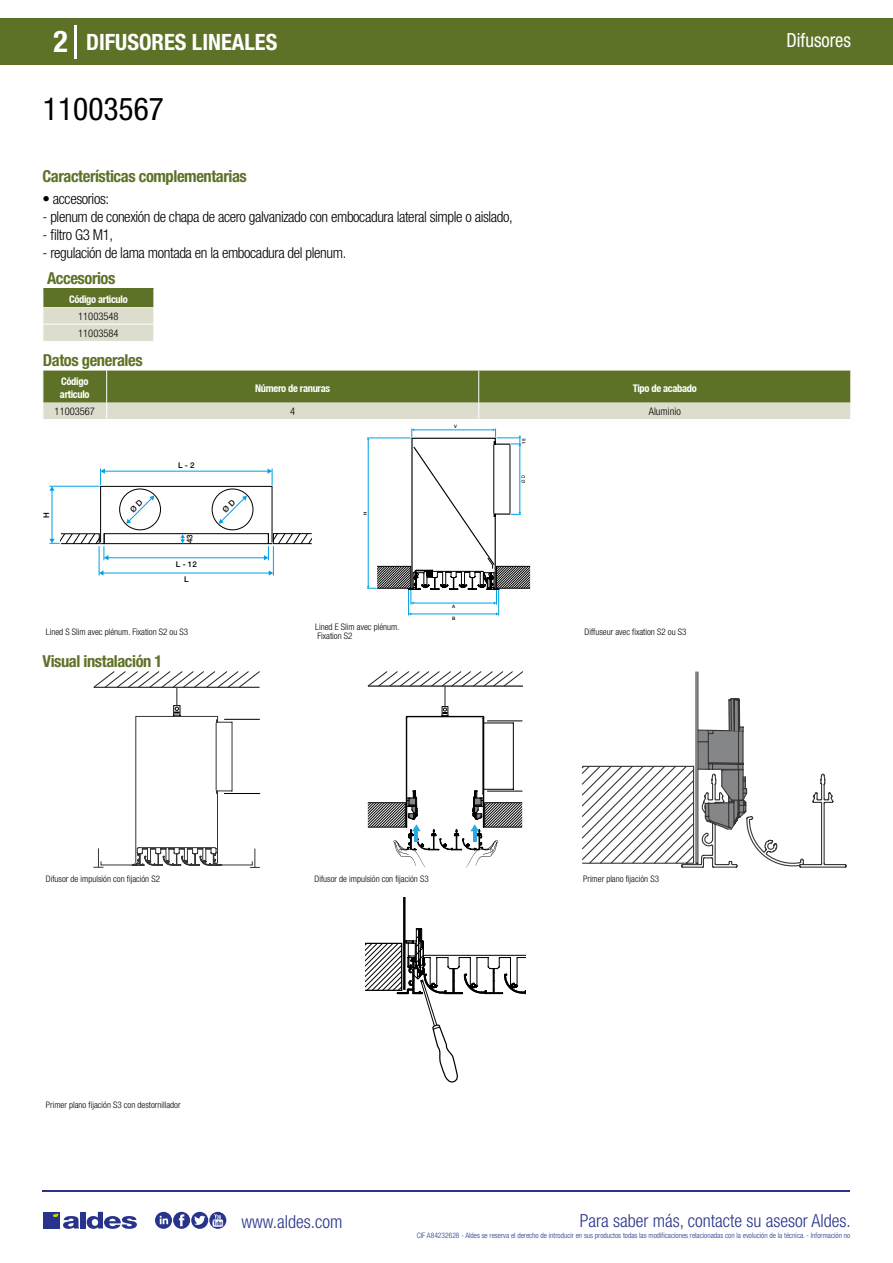
<style>
.page{position:relative;width:893px;height:1263px;background:#fff}
.page>*{position:absolute;margin:0;border:0;box-sizing:border-box;transform-origin:0 0}
.t1{font:condensed 31.5px "Helvetica Neue LT Std";color:#000}
.t2{font:700 condensed 30px "Helvetica Neue LT Std";color:#fff}
.t3{font:700 condensed 22.5px "Helvetica Neue LT Std";color:#fff}
.t4{font:condensed 19.5px "Helvetica Neue LT Std";color:#fff;scale:.95 1}
.t5{font:300 condensed 18px "Helvetica Neue";color:#28348b}
.t6{font:700 condensed 16.5px "Helvetica Neue LT Std";letter-spacing:-.025em;color:#5d7227}
.t7{font:300 condensed 15px "Helvetica Neue LT Std";letter-spacing:-.025em;color:#000}
.t8{font:700 condensed 10.5px/13.5px "Helvetica Neue";letter-spacing:-.03em;color:#fff}
.t9{font:300 condensed 10.5px/17.2px "Helvetica Neue";color:#000}
.t10{font:300 condensed 9px/9px "Helvetica Neue";color:#000}
.t11{font:500 7.95px/14.9px "Helvetica Neue";color:#000;text-align:center}
.t12{font:300 condensed 7.5px "Helvetica Neue";color:#28348b}
.t13{font:500 4.65px "Helvetica Neue";color:#000}
</style>
<div class="page">
<div style="left:0;top:18px;width:893px;height:46px;background:#5d7227"></div>
<hr style="left:74px;top:25px;width:2px;height:33px;background:#fff">
<hr style="left:43px;top:1190px;width:807px;height:1px;background:#28348b">
<svg style="left:155px;top:1212px;width:71px;height:17px"></svg>
<div style="left:43px;top:1212px;width:17px;height:16px;background:#28348b"></div>
<div style="left:80px;top:1212px;width:6px;height:16px;background:#28348b"></div>
<svg style="left:87px;top:1212px;width:50px;height:17px"></svg>
<svg style="left:53px;top:1213px;width:26px;height:16px"></svg>
<svg style="left:43px;top:288px;width:111px;height:53px;background:#b0b893"></svg>
<svg style="left:43px;top:371px;width:808px;height:48px;background:#899761"></svg>
<hr style="left:99px;top:546px;width:1px;height:30px;background:#009fe3">
<hr style="left:273px;top:546px;width:1px;height:30px;background:#009fe3">
<hr style="left:103px;top:573px;width:166px;height:1px;background:#009fe3">
<svg style="left:269px;top:570px;width:4px;height:6px"></svg>
<svg style="left:99px;top:570px;width:4px;height:6px"></svg>
<svg style="left:367px;top:428px;width:163px;height:187px"></svg>
<svg style="left:93px;top:671px;width:167px;height:197px"></svg>
<hr style="left:224px;top:719px;width:36px;height:1px;background:#020203">
<hr style="left:224px;top:793px;width:36px;height:1px;background:#020203">
<svg style="left:368px;top:671px;width:155px;height:197px"></svg>
<svg style="left:582px;top:671px;width:264px;height:197px"></svg>
<svg style="left:366px;top:897px;width:159px;height:186px"></svg>
<svg style="left:49px;top:469px;width:263px;height:91px"></svg>
<h2 class="t2" style="left:54px;top:24px;width:16px">2</h2>
<h3 class="t3" style="left:86px;top:28px;width:193px">DIFUSORES LINEALES</h3>
<h3 class="t4" style="left:786px;top:29px;width:69px">Difusores</h3>
<h1 class="t1" style="left:43px;top:91px;width:122px">11003567</h1>
<h3 class="t6" style="left:43px;top:166px;width:206px">Características complementarias</h3>
<h3 class="t7" style="left:43px;top:190px;width:68px">• accesorios:</h3>
<h3 class="t7" style="left:43px;top:208px;width:472px">- plenum de conexión de chapa de acero galvanizado con embocadura lateral simple o aislado,</h3>
<h3 class="t7" style="left:43px;top:226px;width:72px">- filtro G3 M1,</h3>
<h3 class="t7" style="left:43px;top:244px;width:305px">- regulación de lama montada en la embocadura del plenum.</h3>
<h3 class="t6" style="left:47px;top:268px;width:70px">Accesorios</h3>
<p class="t8" style="left:69px;top:292px;width:60px">Código articulo</p>
<p class="t9" style="left:78px;top:307px;width:42px">11003548<br>11003584</p>
<h3 class="t6" style="left:43px;top:350px;width:101px">Datos generales</h3>
<p class="t8" style="left:60px;top:374px;width:31px">Código articulo</p>
<p class="t8" style="left:255px;top:381px;width:77px">Número de ranuras</p>
<p class="t8" style="left:633px;top:381px;width:65px">Tipo de acabado</p>
<p class="t9" style="left:55px;top:403px;width:42px">11003567</p>
<p class="t9" style="left:290px;top:403px;width:7px">4</p>
<p class="t9" style="left:649px;top:403px;width:34px">Aluminio</p>
<p class="t11" style="left:39px;top:518px;width:7px;rotate:-90deg">H</p>
<p class="t11" style="left:178px;top:457px;width:18px">L - 2</p>
<p class="t11" style="left:182px;top:543px;width:10px;rotate:-90deg">43</p>
<p class="t11" style="left:176px;top:556px;width:22px">L - 12<br>L</p>
<p class="t13" style="left:362px;top:515px;width:5px;rotate:-90deg">H</p>
<p class="t13" style="left:454px;top:424px;width:4px">V</p>
<p class="t13" style="left:452px;top:604px;width:5px">A</p>
<p class="t13" style="left:452px;top:615px;width:5px">B</p>
<p class="t13" style="left:521px;top:444px;width:7px;rotate:-90deg">15</p>
<p class="t10" style="left:46px;top:627px;width:144px">Lined S Slim avec plénum. Fixation S2 ou S3</p>
<p class="t10" style="left:315px;top:622px;width:86px">Lined E Slim avec plénum.<br>Fixation S2</p>
<p class="t10" style="left:584px;top:627px;width:103px">Diffuseur avec fixation S2 ou S3</p>
<h3 class="t6" style="left:43px;top:651px;width:122px">Visual instalación 1</h3>
<p class="t10" style="left:46px;top:874px;width:116px">Difusor de impulsión con fijación S2</p>
<p class="t10" style="left:315px;top:874px;width:116px">Difusor de impulsión con fijación S3</p>
<p class="t10" style="left:583px;top:874px;width:77px">Primer plano fijación S3</p>
<p class="t10" style="left:46px;top:1100px;width:136px">Primer plano fijación S3 con destornillador</p>
<h3 class="t5" style="left:241px;top:1211px;width:102px">www.aldes.com</h3>
<h3 class="t5" style="left:580px;top:1211px;width:272px">Para saber más, contacte su asesor Aldes.</h3>
<p class="t12" style="left:417px;top:1230px;width:435px">CIF A84232628 - Aldes se reserva el derecho de introducir en sus productos todas las modificaciones relacionadas con la evolución de la técnica. - Información no</p>
</div>
